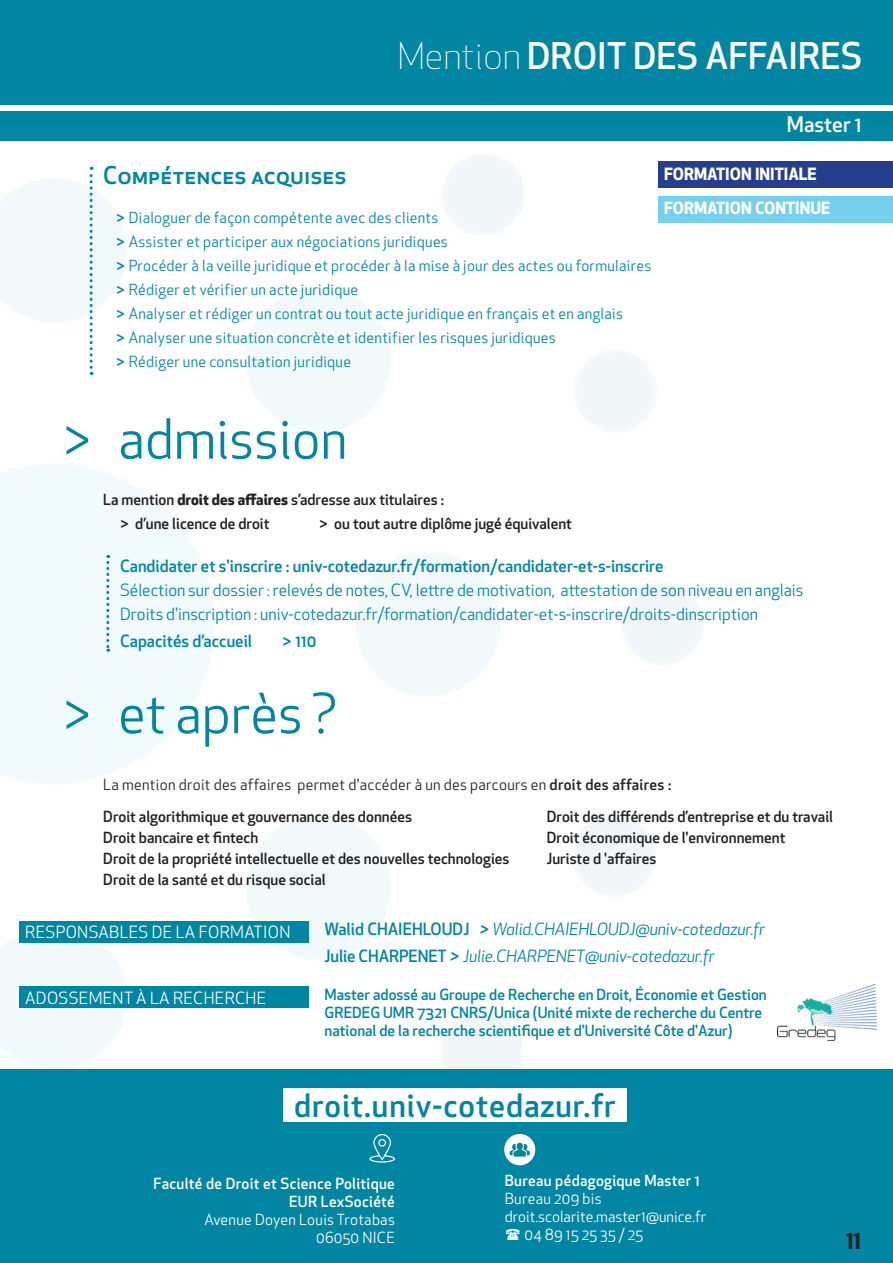
<style>
.page{position:relative;width:893px;height:1263px;background:#fff}
.page>*{position:absolute;margin:0;border:0;box-sizing:border-box;transform-origin:0 0}
.t1{font:54px "Apex New";color:#0085a3}
.t2{font:500 36px "Apex New";color:#fff}
.t3{font:500 31.5px "Apex New";letter-spacing:.03em;color:#0085a3}
.t4{font:500 24px "Apex New";color:#0085a3}
.t5{font:500 21px "Apex New";color:#fff}
.t6{font:700 21px "Apex New";color:#231f20}
.t7{font:16.5px/24px "Apex New";color:#0085a3}
.t8{font:italic 16.5px/27px "Apex New";letter-spacing:-.01em;color:#0085a3}
.t9{font:500 16.5px "Apex New";color:#0085a3}
.t10{font:16.5px "Apex New";letter-spacing:.02em;color:#fff}
.t11{font:700 16.5px/34.5px "Apex New";color:#fff}
.t12{font:15px/24px "Apex New";letter-spacing:.02em;color:#0085a3}
.t13{font:500 15px/21px "Apex New";color:#231f20}
.t14{font:500 15px/18px "Apex New";color:#0085a3}
.t15{font:15px "Apex New";letter-spacing:.02em;color:#231f20}
.t16{font:500 15px/18px "Apex New";letter-spacing:.02em;color:#fff;text-align:right}
.t17{font:15px/18px "Apex New";letter-spacing:.02em;color:#fff;text-align:right}
.t18{font:15px "Apex New";color:#fff}
.s1{font-weight:300}
.s2{font-weight:500}
.s3{font-weight:700}
.s4{font-weight:500;font-style:normal}
</style>
<div class="page">
<img style="left:0;top:154px;width:703px;height:916px">
<div style="left:0;top:0;width:893px;height:105px;background:#0085a3"></div>
<div style="left:0;top:111px;width:893px;height:30px;background:#0085a3"></div>
<div style="left:658px;top:196px;width:235px;height:26px;background:#74d0ed"></div>
<div style="left:658px;top:161px;width:235px;height:27px;background:#253f8e"></div>
<div style="left:0;top:1070px;width:893px;height:193px;background:#0085a3"></div>
<svg style="left:504px;top:1134px;width:31px;height:31px"></svg>
<svg style="left:369px;top:1134px;width:26px;height:28px"></svg>
<div style="left:19px;top:921px;width:289px;height:21px;background:#0085a3"></div>
<div style="left:19px;top:987px;width:289px;height:21px;background:#0085a3"></div>
<div style="left:283px;top:1088px;width:343px;height:34px;background:#fff"></div>
<svg style="left:90px;top:167px;width:3px;height:208px"></svg>
<svg style="left:106px;top:555px;width:3px;height:97px"></svg>
<img style="left:777px;top:985px;width:99px;height:55px">
<h2 class="t2" style="left:398px;top:32px;width:466px"><span class="s1">Mention</span> DROIT DES AFFAIRES</h2>
<h3 class="t4" style="left:103px;top:159px;width:245px">Compétences acquises</h3>
<p class="t12" style="left:116px;top:205px;width:537px"><span class="s2">&gt;</span> Dialoguer de façon compétente avec des clients<br><span class="s2">&gt;</span> Assister et participer aux négociations juridiques<br><span class="s2">&gt;</span> Procéder à la veille juridique et procéder à la mise à jour des actes ou formulaires <span class="s2">&gt;</span> Rédiger et vérifier un acte juridique<br><span class="s2">&gt;</span> Analyser et rédiger un contrat ou tout acte juridique en français et en anglais<br><span class="s2">&gt;</span> Analyser une situation concrète et identifier les risques juridiques<br><span class="s2">&gt;</span> Rédiger une consultation juridique</p>
<h3 class="t5" style="left:787px;top:111px;width:77px">Master 1</h3>
<p class="t11" style="left:664px;top:155px;width:168px">FORMATION INITIALE<br>FORMATION CONTINUE</p>
<h1 class="t1" style="left:64px;top:405px;width:285px">&gt; admission</h1>
<p class="t13" style="left:120px;top:488px;width:325px;line-height:24px;text-indent:-17px">La mention <span class="s3">droit des affaires</span> s’adresse aux titulaires : &gt; d’une licence de droit</p>
<p class="t13" style="left:319px;top:513px;width:254px">&gt; ou tout autre diplôme jugé équivalent</p>
<p class="t9" style="left:120px;top:555px;width:545px">Candidater et s'inscrire : univ-cotedazur.fr/formation/candidater-et-s-inscrire</p>
<p class="t7" style="left:120px;top:578px;width:685px">Sélection sur dossier : relevés de notes, CV, lettre de motivation, attestation de son niveau en anglais<br>Droits d'inscription : univ-cotedazur.fr/formation/candidater-et-s-inscrire/droits-dinscription</p>
<p class="t9" style="left:120px;top:630px;width:134px">Capacités d’accueil</p>
<p class="t9" style="left:282px;top:630px;width:36px">&gt; 110</p>
<h1 class="t1" style="left:64px;top:679px;width:275px">&gt; et après ?</h1>
<p class="t15" style="left:103px;top:775px;width:570px">La mention droit des affaires permet d'accéder à un des parcours en <span class="s2">droit des affaires :</span></p>
<p class="t13" style="left:103px;top:805px;width:408px">Droit algorithmique et gouvernance des données<br>Droit bancaire et fintech<br>Droit de la propriété intellectuelle et des nouvelles technologies Droit de la santé et du risque social</p>
<p class="t13" style="left:547px;top:805px;width:288px">Droit des différends d’entreprise et du travail<br>Droit économique de l'environnement<br>Juriste d 'affaires</p>
<p class="t10" style="left:25px;top:921px;width:267px">RESPONSABLES DE LA FORMATION</p>
<p class="t10" style="left:25px;top:987px;width:243px">ADOSSEMENT À LA RECHERCHE</p>
<p class="t8" style="left:325px;top:916px;width:442px"><span class="s4">Walid CHAIEHLOUDJ</span> <span class="s2">&gt;</span> Walid.CHAIEHLOUDJ@univ-cotedazur.fr<br><span class="s4">Julie CHARPENET</span> <span class="s2">&gt;</span> Julie.CHARPENET@univ-cotedazur.fr</p>
<p class="t14" style="left:325px;top:985px;width:444px">Master adossé au Groupe de Recherche en Droit, Économie et Gestion<br>GREDEG UMR 7321 CNRS/Unica (Unité mixte de recherche du Centre national de la recherche scientifique et d'Université Côte d'Azur)</p>
<h3 class="t3" style="left:294px;top:1084px;width:323px">droit.univ-cotedazur.fr</h3>
<p class="t16" style="left:154px;top:1174px;width:243px">Faculté de Droit et Science Politique<br>EUR LexSociété</p>
<p class="t17" style="left:205px;top:1211px;width:192px">Avenue Doyen Louis Trotabas<br>06050 NICE</p>
<p class="t16" style="left:505px;top:1171px;width:197px">Bureau pédagogique Master 1</p>
<p class="t17" style="left:505px;top:1189px;width:98px">Bureau 209 bis</p>
<p class="t18" style="left:505px;top:1207px;width:203px">droit.scolarite.master1@unice.fr</p>
<p class="t17" style="left:525px;top:1225px;width:120px">04 89 15 25 35 / 25</p>
<h3 class="t6" style="left:846px;top:1218px;width:17px">11</h3>
<h3 class="t6" style="left:846px;top:1226px;width:17px">11</h3>
</div>
